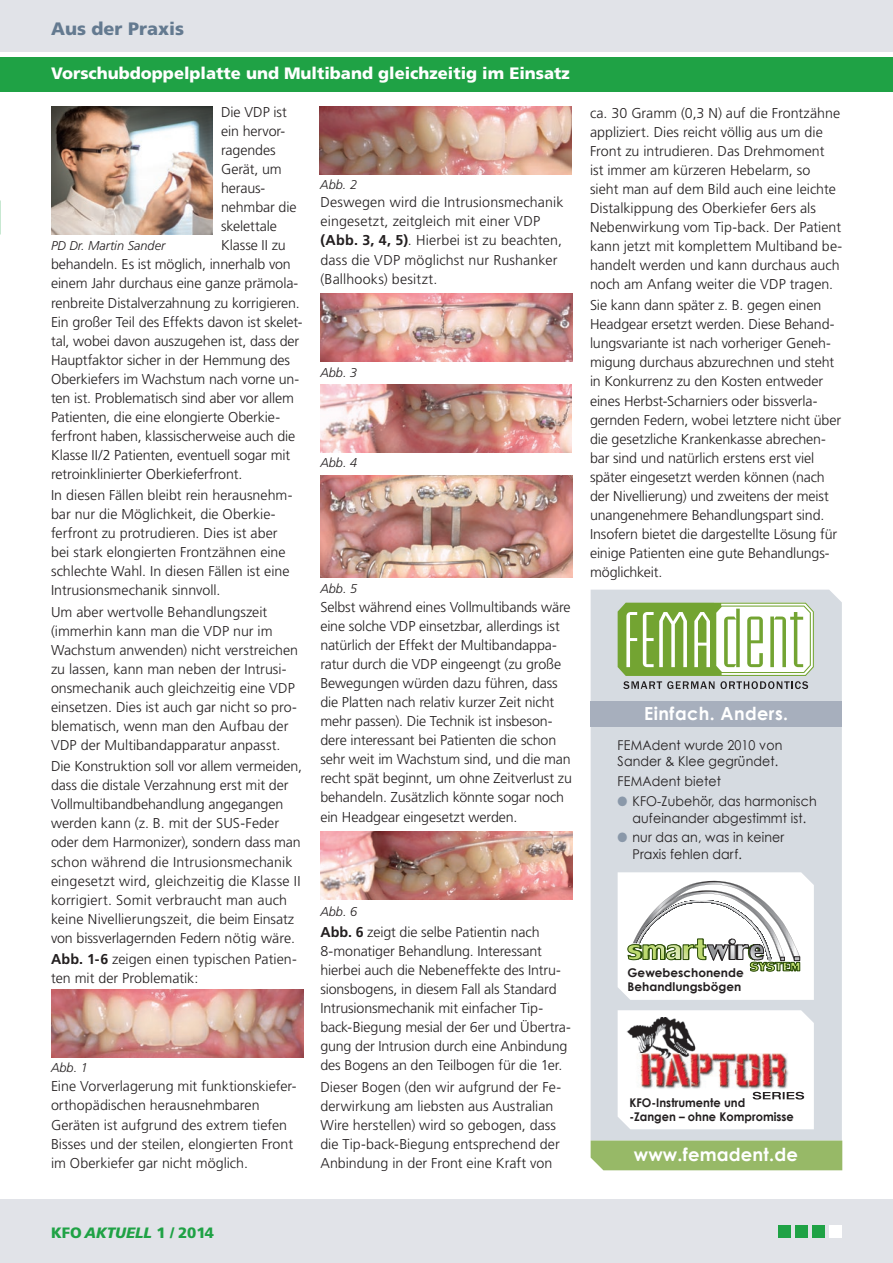
<style>
.page{position:relative;width:893px;height:1263px;background:#fff}
.page>*{position:absolute;margin:0;border:0;box-sizing:border-box;transform-origin:0 0}
.t1{font:700 18px "Century Gothic";letter-spacing:.025em;color:#fff}
.t2{font:900 18px "Frutiger LT Std";color:#647a90}
.t3{font:900 16.5px "Frutiger LT Std";color:#fff}
.t4{font:900 15px "Frutiger LT Std";color:#1fa245}
.t5{font:300 14.25px/19px "Frutiger LT Std";letter-spacing:-.005em;color:#231f20}
.t6{font:13.5px/16.5px "Century Gothic";letter-spacing:.01em;color:#231f20;scale:.93 1}
.t7{font:italic 300 12.75px "Frutiger LT Std";color:#231f20}
.t8{font:700 12px/13.5px "Century Gothic";color:#231f20;scale:.95 1}
.t9{font:700 12px/13.5px "Century Gothic";color:#231f20}
.s1{font-weight:700}
.s2{color:#8a98a9}
.s3{font-style:italic}
</style>
<div class="page">
<div style="left:0;top:0;width:893px;height:51px;background:#e1e3e8"></div>
<div style="left:0;top:1199px;width:893px;height:64px;background:#e1e3e8"></div>
<div style="left:778px;top:1225px;width:13px;height:12px;background:#1fa245"></div>
<div style="left:795px;top:1225px;width:13px;height:12px;background:#1fa245"></div>
<div style="left:812px;top:1225px;width:13px;height:12px;background:#1fa245"></div>
<div style="left:829px;top:1225px;width:13px;height:12px;background:#fff"></div>
<div style="left:591px;top:590px;width:251px;height:550px;background:#d6dbe1"></div>
<div style="left:0;top:57px;width:893px;height:34px;background:#1fa245"></div>
<img style="left:51px;top:107px;width:162px;height:127px">
<img style="left:320px;top:293px;width:253px;height:68px">
<img style="left:320px;top:475px;width:253px;height:102px">
<img style="left:320px;top:832px;width:253px;height:68px">
<img style="left:320px;top:384px;width:252px;height:68px">
<img style="left:51px;top:989px;width:252px;height:68px">
<img style="left:319px;top:107px;width:253px;height:68px">
<svg style="left:618px;top:603px;width:196px;height:86px"></svg>
<svg style="left:618px;top:872px;width:196px;height:128px"></svg>
<svg style="left:618px;top:1010px;width:196px;height:119px"></svg>
<div style="left:591px;top:701px;width:251px;height:26px;background:#a7afbd"></div>
<div style="left:591px;top:1140px;width:251px;height:30px;background:#97b967"></div>
<p class="t2" style="left:51px;top:18px;width:135px">Aus der Praxis</p>
<p class="t3" style="left:51px;top:65px;width:276px">De besonder Fall us der Praxis</p>
<p class="t3" style="left:51px;top:64px;width:520px">Vorschubdoppelplatte und Multiband gleichzeitig im Einsatz</p>
<p class="t5" style="left:221px;top:103px;width:67px">Die VDP ist</p>
<p class="t5" style="left:221px;top:122px;width:66px">ein hervor-</p>
<p class="t5" style="left:221px;top:141px;width:56px">ragendes</p>
<p class="t5" style="left:221px;top:160px;width:62px">Gerät, um</p>
<p class="t5" style="left:221px;top:179px;width:46px">heraus-</p>
<p class="t5" style="left:221px;top:198px;width:77px">nehmbar die</p>
<p class="t5" style="left:221px;top:217px;width:57px">skelettale</p>
<p class="t5" style="left:221px;top:236px;width:66px">Klasse II zu</p>
<p class="t5" style="left:51px;top:255px;width:241px">behandeln. Es ist möglich, innerhalb von</p>
<p class="t5" style="left:51px;top:274px;width:249px">einem Jahr durchaus eine ganze prämola-</p>
<p class="t5" style="left:51px;top:293px;width:250px">renbreite Distalverzahnung zu korrigieren.</p>
<p class="t5" style="left:51px;top:312px;width:253px">Ein großer Teil des Effekts davon ist skelet-</p>
<p class="t5" style="left:51px;top:331px;width:250px">tal, wobei davon auszugehen ist, dass der</p>
<p class="t5" style="left:51px;top:350px;width:241px">Hauptfaktor sicher in der Hemmung des</p>
<p class="t5" style="left:51px;top:369px;width:250px">Oberkiefers im Wachstum nach vorne un-</p>
<p class="t5" style="left:51px;top:389px;width:244px">ten ist. Problematisch sind aber vor allem</p>
<p class="t5" style="left:51px;top:408px;width:231px">Patienten, die eine elongierte Oberkie-</p>
<p class="t5" style="left:51px;top:427px;width:246px">ferfront haben, klassischerweise auch die</p>
<p class="t5" style="left:51px;top:446px;width:241px">Klasse II/2 Patienten, eventuell sogar mit</p>
<p class="t5" style="left:51px;top:465px;width:193px">retroinklinierter Oberkieferfront.</p>
<p class="t5" style="left:51px;top:486px;width:243px">In diesen Fällen bleibt rein herausnehm&shy;bar nur die Möglichkeit, die Oberkie&shy;ferfront zu protrudieren. Dies ist aber bei stark elongierten Frontzähnen eine schlechte Wahl. In diesen Fällen ist eine Intrusionsmechanik sinnvoll.</p>
<p class="t5" style="left:51px;top:602px;width:249px">Um aber wertvolle Behandlungszeit (immerhin kann man die VDP nur im Wachstum anwenden) nicht verstreichen zu lassen, kann man neben der Intrusi&shy;onsmechanik auch gleichzeitig eine VDP einsetzen. Dies ist auch gar nicht so pro&shy;blematisch, wenn man den Aufbau der VDP der Multibandapparatur anpasst.</p>
<p class="t5" style="left:51px;top:757px;width:253px">Die Konstruktion soll vor allem vermeiden, dass die distale Verzahnung erst mit der Vollmultibandbehandlung angegangen werden kann (z. B. mit der SUS-Feder oder dem Harmonizer), sondern dass man schon während die Intrusionsmechanik eingesetzt wird, gleichzeitig die Klasse II korrigiert. Somit verbraucht man auch keine Nivellierungszeit, die beim Einsatz von bissverlagernden Federn nötig wäre.</p>
<p class="t5" style="left:51px;top:950px;width:247px"><span class="s1">Abb. 1-6</span> zeigen einen typischen Patien&shy;ten mit der Problematik:</p>
<p class="t7" style="left:51px;top:238px;width:116px">PD Dr. Martin Sander</p>
<p class="t7" style="left:51px;top:1061px;width:38px">Abb. 1</p>
<p class="t5" style="left:51px;top:1077px;width:247px">Eine Vorverlagerung mit funktionskiefer&shy;orthopädischen herausnehmbaren Geräten ist aufgrund des extrem tiefen Bisses und der steilen, elongierten Front im Oberkiefer gar nicht möglich.</p>
<p class="t7" style="left:320px;top:178px;width:38px">Abb. 2</p>
<p class="t5" style="left:320px;top:193px;width:245px">Deswegen wird die Intrusionsmechanik eingesetzt, zeitgleich mit einer VDP <span class="s1">(Abb. 3, 4, 5)</span>. Hierbei ist zu beachten, dass die VDP möglichst nur Rushanker (Ballhooks) besitzt.</p>
<p class="t7" style="left:320px;top:365px;width:38px">Abb. 3</p>
<p class="t7" style="left:320px;top:455px;width:38px">Abb. 4</p>
<p class="t7" style="left:320px;top:581px;width:38px">Abb. 5</p>
<p class="t5" style="left:320px;top:598px;width:253px">Selbst während eines Vollmultibands wäre eine solche VDP einsetzbar, allerdings ist natürlich der Effekt der Multibandappa&shy;ratur durch die VDP eingeengt (zu große Bewegungen würden dazu führen, dass die Platten nach relativ kurzer Zeit nicht mehr passen). Die Technik ist insbeson&shy;dere interessant bei Patienten die schon sehr weit im Wachstum sind, und die man recht spät beginnt, um ohne Zeitverlust zu behandeln. Zusätzlich könnte sogar noch ein Headgear eingesetzt werden.</p>
<p class="t7" style="left:320px;top:904px;width:38px">Abb. 6</p>
<p class="t5" style="left:320px;top:923px;width:252px"><span class="s1">Abb. 6</span> zeigt die selbe Patientin nach 8-monatiger Behandlung. Interessant hierbei auch die Nebeneffekte des Intru&shy;sionsbogens, in diesem Fall als Standard Intrusionsmechanik mit einfacher Tip&shy;back-Biegung mesial der 6er und Übertra&shy;gung der Intrusion durch eine Anbindung des Bogens an den Teilbogen für die 1er.</p>
<p class="t5" style="left:320px;top:1077px;width:242px">Dieser Bogen (den wir aufgrund der Fe&shy;derwirkung am liebsten aus Australian Wire herstellen) wird so gebogen, dass die Tip-back-Biegung entsprechend der Anbindung in der Front eine Kraft von</p>
<p class="t5" style="left:590px;top:103px;width:254px">ca. 30 Gramm (0,3 N) auf die Frontzähne appliziert. Dies reicht völlig aus um die Front zu intrudieren. Das Drehmoment<br>ist immer am kürzeren Hebelarm, so sieht man auf dem Bild auch eine leichte Distalkippung des Oberkiefer 6ers als Nebenwirkung vom Tip-back. Der Patient kann jetzt mit komplettem Multiband be&shy;handelt werden und kann durchaus auch noch am Anfang weiter die VDP tragen.</p>
<p class="t5" style="left:590px;top:296px;width:253px">Sie kann dann später z. B. gegen einen Headgear ersetzt werden. Diese Behand&shy;lungsvariante ist nach vorheriger Geneh&shy;migung durchaus abzurechnen und steht in Konkurrenz zu den Kosten entweder eines Herbst-Scharniers oder bissverla&shy;gernden Federn, wobei letztere nicht über die gesetzliche Krankenkasse abrechen&shy;bar sind und natürlich erstens erst viel später eingesetzt werden können (nach der Nivellierung) und zweitens der meist unangenehmere Behandlungspart sind.<br>Insofern bietet die dargestellte Lösung für einige Patienten eine gute Behandlungs&shy;möglichkeit.</p>
<p class="t1" style="left:644px;top:702px;width:145px">Einfach. Anders.</p>
<p class="t6" style="left:618px;top:736px;width:179px">FEMAdent wurde 2010 von<br>Sander &amp; Klee gegründet.</p>
<p class="t6" style="left:618px;top:773px;width:113px">FEMAdent bietet</p>
<p class="t6" style="left:618px;top:793px;width:216px;text-align:center"><span class="s2">●</span> KFO-Zubehör, das harmonisch aufeinander abgestimmt ist.</p>
<p class="t6" style="left:632px;top:829px;width:165px;text-indent:-15px"><span class="s2">●</span> nur das an, was in keiner<br>Praxis fehlen darf.</p>
<p class="t9" style="left:628px;top:966px;width:118px">Gewebeschonende<br>Behandlungsbögen</p>
<p class="t8" style="left:629px;top:1096px;width:175px">KFO-Instrumente und -Zangen – ohne Kompromisse</p>
<p class="t1" style="left:634px;top:1143px;width:166px">www.femadent.de</p>
<p class="t4" style="left:51px;top:1223px;width:164px">KFO <span class="s3">AKTUELL</span> 1 / 2014</p>
</div>
